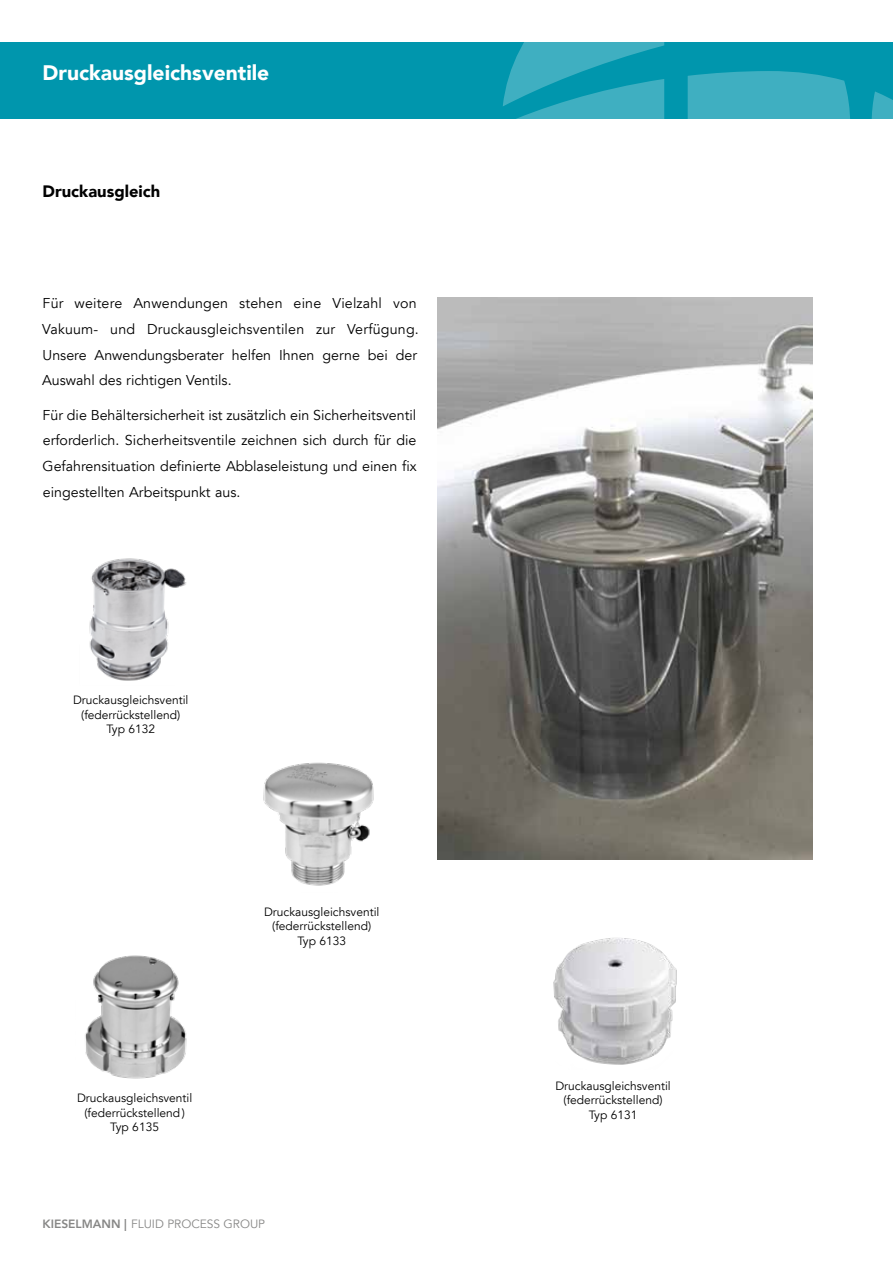
<style>
.page{position:relative;width:893px;height:1263px;background:#fff}
.page>*{position:absolute;margin:0;border:0;box-sizing:border-box;transform-origin:0 0}
.t1{font:900 21px "Avenir LT";color:#fff}
.t2{font:900 16.5px "Avenir LT";color:#000}
.t3{font:14.25px/25.7px "Avenir LT";color:#000}
.t4{font:12px/14.4px "Avenir LT";color:#000;text-align:center}
.t5{font:12px "Avenir LT";color:#878786}
.s1{font-weight:800}
</style>
<div class="page">
<div style="left:0;top:43px;width:893px;height:76px;background:#0096ad"></div>
<svg style="left:688px;top:71px;width:162px;height:48px;background:#3aadbf"></svg>
<svg style="left:503px;top:43px;width:161px;height:76px"></svg>
<svg style="left:872px;top:91px;width:21px;height:28px"></svg>
<img style="left:85px;top:955px;width:102px;height:124px">
<img style="left:263px;top:762px;width:111px;height:124px">
<img style="left:89px;top:558px;width:98px;height:123px">
<img style="left:438px;top:298px;width:374px;height:561px">
<img style="left:553px;top:938px;width:124px;height:127px">
<h1 class="t1" style="left:43px;top:60px;width:228px">Druckausgleichsventile</h1>
<p class="t2" style="left:43px;top:182px;width:119px">Druckausgleich</p>
<p class="t3" style="left:42px;top:291px;width:378px">Für weitere Anwendungen stehen eine Vielzahl von Vakuum- und Druckausgleichsventilen zur Verfügung.<br>Unsere Anwendungsberater helfen Ihnen gerne bei der Auswahl des richtigen Ventils.</p>
<p class="t3" style="left:43px;top:402px;width:376px;text-align:justify">Für die Behältersicherheit ist zusätzlich ein Sicherheitsventil erforderlich. Sicherheitsventile zeichnen sich durch für die Gefahrensituation definierte Abblaseleistung und einen fix eingestellten Arbeitspunkt aus.</p>
<p class="t4" style="left:73px;top:693px;width:117px">Druckausgleichsventil (federrückstellend)<br>Typ 6132</p>
<p class="t4" style="left:77px;top:1091px;width:117px">Druckausgleichsventil (federrückstellend)<br>Typ 6135</p>
<p class="t4" style="left:264px;top:905px;width:117px">Druckausgleichsventil (federrückstellend)<br>Typ 6133</p>
<p class="t5" style="left:43px;top:1217px;width:224px"><span class="s1">KIESELMANN |</span> FLUID PROCESS GROUP</p>
<p class="t4" style="left:555px;top:1079px;width:117px">Druckausgleichsventil (federrückstellend)<br>Typ 6131</p>
</div>
